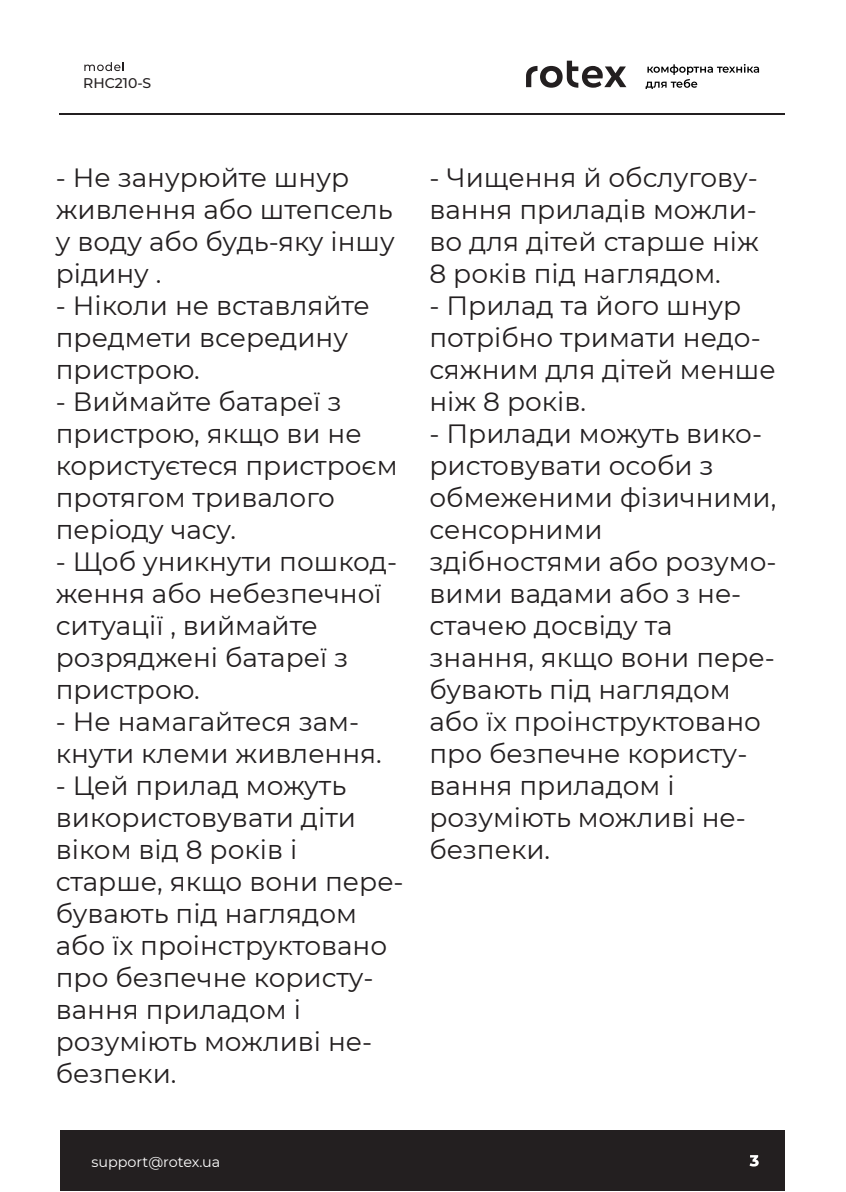
<style>
.page{position:relative;width:846px;height:1192px;background:#fff}
.page>*{position:absolute;margin:0;border:0;box-sizing:border-box;transform-origin:0 0}
.t1{font:26.4px/32px "Montserrat";color:#231f20}
.t2{font:14.4px "Montserrat";color:#fff}
.t3{font:500 14px "Montserrat";color:#231f20}
</style>
<div class="page">
<div style="left:60px;top:1130px;width:724px;height:60px;background:#231f20"></div>
<hr style="left:60px;top:113px;width:725px;height:2px;background:#231f20">
<svg style="left:749px;top:1155px;width:10px;height:11px"></svg>
<svg style="left:526px;top:61px;width:100px;height:27px"></svg>
<svg style="left:645px;top:64px;width:114px;height:25px"></svg>
<svg style="left:84px;top:62px;width:40px;height:9px"></svg>
<p class="t3" style="left:83px;top:73px;width:70px">RHC210-S</p>
<p class="t1" style="left:56px;top:161px;width:340px">- Не занурюйте шнур живлення або штепсель у воду або будь-яку іншу рідину .</p>
<p class="t1" style="left:56px;top:289px;width:315px">- Ніколи не вставляйте предмети всередину пристрою.</p>
<p class="t1" style="left:56px;top:385px;width:343px">- Виймайте батареї з пристрою, якщо ви не користуєтеся пристроєм протягом тривалого періоду часу.</p>
<p class="t1" style="left:56px;top:545px;width:343px">- Щоб уникнути пошкод&shy;ження або небезпечної ситуації , виймайте розряджені батареї з пристрою.</p>
<p class="t1" style="left:56px;top:705px;width:328px">- Не намагайтеся зам&shy;кнути клеми живлення.</p>
<p class="t1" style="left:56px;top:769px;width:349px">- Цей прилад можуть використовувати діти віком від 8 років і старше, якщо вони пере&shy;бувають під наглядом або їх проінструктовано про безпечне користу&shy;вання приладом і розуміють можливі не&shy;безпеки.</p>
<p class="t1" style="left:429px;top:161px;width:331px;text-align:justify">- Чищення й обслугову&shy;вання приладів можли&shy;во для дітей старше ніж 8 років під наглядом.</p>
<p class="t1" style="left:429px;top:289px;width:348px">- Прилад та його шнур потрібно тримати недо&shy;сяжним для дітей менше ніж 8 років.</p>
<p class="t1" style="left:429px;top:417px;width:349px">- Прилади можуть вико&shy;ристовувати особи з обмеженими фізичними, сенсорними здібностями або розумо&shy;вими вадами або з не&shy;стачею досвіду та знання, якщо вони пере&shy;бувають під наглядом або їх проінструктовано про безпечне користу&shy;вання приладом і розуміють можливі не&shy;безпеки.</p>
<p class="t2" style="left:91px;top:1152px;width:130px">support@rotex.ua</p>
</div>
